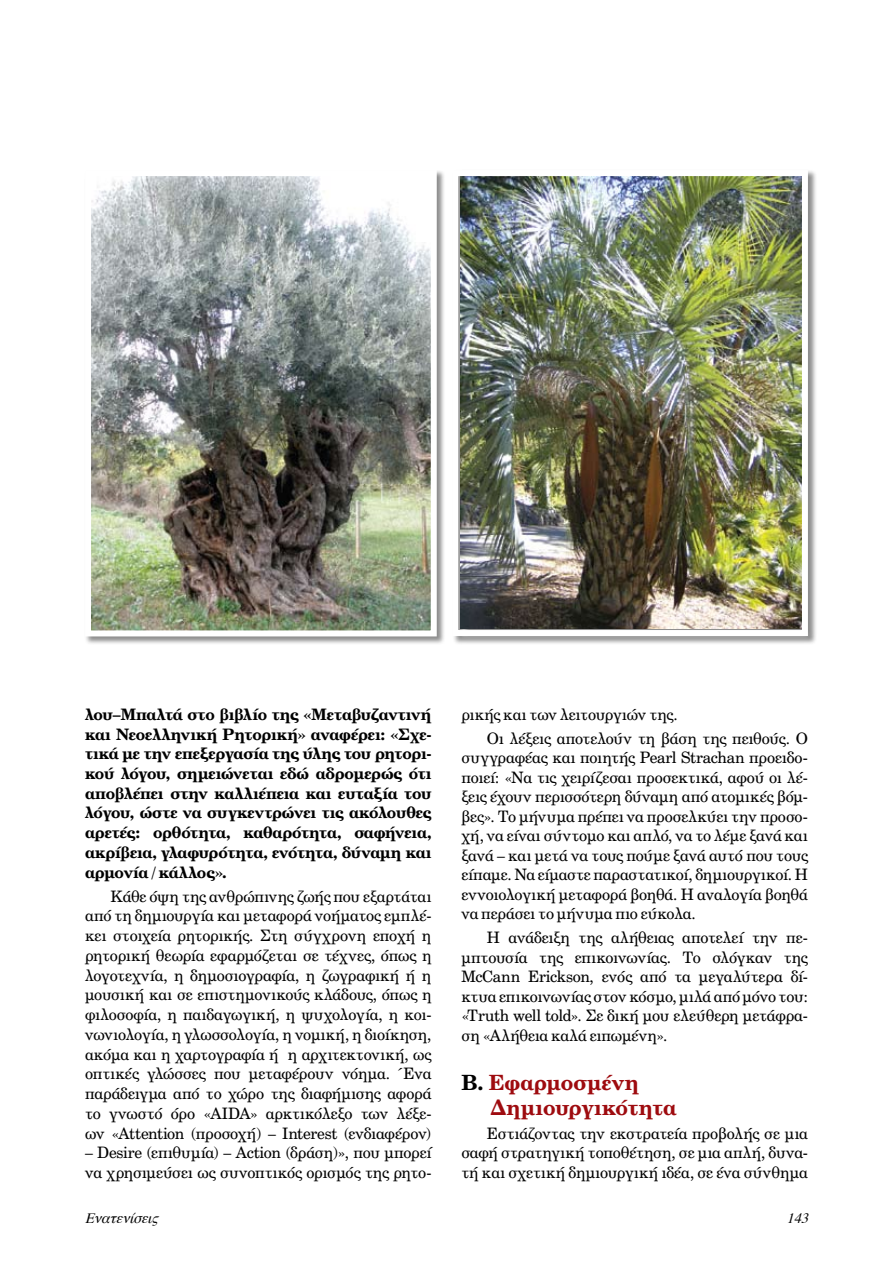
<style>
.page{position:relative;width:893px;height:1263px;background:#fff}
.page>*{position:absolute;margin:0;border:0;box-sizing:border-box;transform-origin:0 0}
.t1{font:21px/25.3px "UB Century Bold";letter-spacing:.015em;color:#9e0b0f}
.t2{font:15.75px/19.5px "UB Century";letter-spacing:-.015em;color:#000;text-align:justify}
.t3{font:15.75px/19.8px "UB Century Bold";letter-spacing:-.01em;color:#000;text-align:justify}
.t4{font:italic 14.25px "Times";color:#000}
.s1{color:#000}
</style>
<div class="page">
<div style="left:452px;top:170px;width:371px;height:481px;background:#000;opacity:.45"></div>
<img style="left:461px;top:177px;width:340px;height:452px">
<div style="left:452px;top:170px;width:356px;height:466px;border:6px solid #fff"></div>
<div style="left:85px;top:170px;width:366px;height:481px;background:#000;opacity:.45"></div>
<img style="left:92px;top:177px;width:338px;height:452px">
<div style="left:85px;top:170px;width:352px;height:466px;border:6px solid #fff"></div>
<p class="t3" style="left:85px;top:704px;width:348px">λου–Μπαλτά στο βιβλίο της «Μεταβυζαντινή και Νεοελληνική Ρητορική» αναφέρει: «Σχε&shy;τικά με την επεξεργασία της ύλης του ρητορι&shy;κού λόγου, σημειώνεται εδώ αδρομερώς ότι αποβλέπει στην καλλιέπεια και ευταξία του λόγου, ώστε να συγκεντρώνει τις ακόλουθες αρετές: ορθότητα, καθαρότητα, σαφήνεια, ακρίβεια, γλαφυρότητα, ενότητα, δύναμη και αρμονία / κάλλος».</p>
<p class="t2" style="left:85px;top:886px;width:348px;text-indent:26px">Κάθε όψη της ανθρώπινης ζωής που εξαρτάται από τη δημιουργία και μεταφορά νοήματος εμπλέ&shy;κει στοιχεία ρητορικής. Στη σύγχρονη εποχή η ρητορική θεωρία εφαρμόζεται σε τέχνες, όπως η λογοτεχνία, η δημοσιογραφία, η ζωγραφική ή η μουσική και σε επιστημονικούς κλάδους, όπως η φιλοσοφία, η παιδαγωγική, η ψυχολογία, η κοι&shy;νωνιολογία, η γλωσσολογία, η νομική, η διοίκηση, ακόμα και η χαρτογραφία ή η αρχιτεκτονική, ως οπτικές γλώσσες που μεταφέρουν νόημα. Ένα παράδειγμα από το χώρο της διαφήμισης αφορά το γνωστό όρο «AIDA» αρκτικόλεξο των λέξε&shy;ων «Attention (προσοχή) – Interest (ενδιαφέρον)</p>
<p class="t2" style="left:85px;top:1142px;width:348px">– Desire (επιθυμία) – Action (δράση)», που μπορεί να χρησιμεύσει ως συνοπτικός ορισμός της ρητο-</p>
<p class="t2" style="left:487px;top:702px;width:321px;line-height:23.9px;text-indent:-26px">ρικής και των λειτουργιών της.<br>Οι λέξεις αποτελούν τη βάση της πειθούς. Ο</p>
<p class="t2" style="left:461px;top:748px;width:348px">συγγραφέας και ποιητής Pearl Strachan προειδο&shy;ποιεί: «Να τις χειρίζεσαι προσεκτικά, αφού οι λέ&shy;ξεις έχουν περισσότερη δύναμη από ατομικές βόμ&shy;βες». Το μήνυμα πρέπει να προσελκύει την προσο&shy;χή, να είναι σύντομο και απλό, να το λέμε ξανά και ξανά – και μετά να τους πούμε ξανά αυτό που τους είπαμε. Να είμαστε παραστατικοί, δημιουργικοί. Η εννοιολογική μεταφορά βοηθά. Η αναλογία βοηθά να περάσει το μήνυμα πιο εύκολα.</p>
<p class="t2" style="left:461px;top:928px;width:348px;text-indent:26px">Η ανάδειξη της αλήθειας αποτελεί την πε&shy;μπτουσία της επικοινωνίας. Το σλόγκαν της McCann Erickson, ενός από τα μεγαλύτερα δί&shy;κτυα επικοινωνίας στον κόσμο, μιλά από μόνο του: «Truth well told». Σε δική μου ελεύθερη μετάφρα&shy;ση «Αλήθεια καλά ειπωμένη».</p>
<h1 class="t1" style="left:491px;top:1069px;width:188px;text-indent:-29px"><span class="s1">Β .</span> Εφαρμοσμένη<br>Δημιουργικότητα</h1>
<p class="t2" style="left:461px;top:1123px;width:348px;text-indent:26px">Εστιάζοντας την εκστρατεία προβολής σε μια σαφή στρατηγική τοποθέτηση, σε μια απλή, δυνα&shy;τή και σχετική δημιουργική ιδέα, σε ένα σύνθημα</p>
<p class="t4" style="left:85px;top:1204px;width:81px">Eνατενίσεις</p>
<p class="t4" style="left:786px;top:1204px;width:29px">143</p>
</div>
